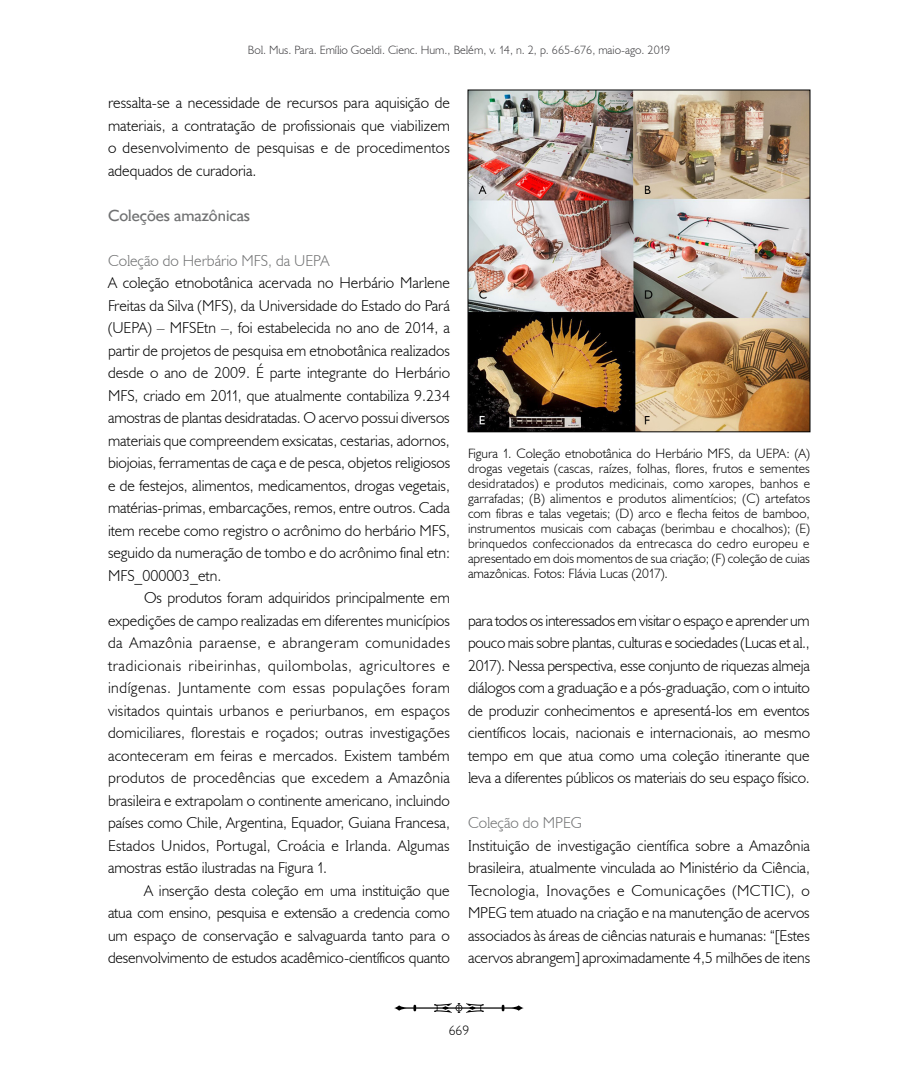
<style>
.page{position:relative;width:900px;height:1071px;background:#fff}
.page>*{position:absolute;margin:0;border:0;box-sizing:border-box;transform-origin:0 0}
.TÓPICOS_SUB2{font:700 16.5px "MPEG";color:#707172}
.CORPO_DO_ARTIGO{font:15.75px/22.5px "MPEG";letter-spacing:-.01em;color:#000;text-align:justify}
.CORPO_DO_ARTIGO_SEM{font:15.75px/22.5px "MPEG";color:#000;text-align:justify}
.TÓPICOS_SUB3{font:15.75px "MPEG";color:#707172}
.LEGENDAS_FIGURAS{font:13.5px/15px "MPEG";color:#000;text-align:justify}
.t1{font:12px "MPEG";color:#3e3d40}
</style>
<div class="page">
<svg style="left:394px;top:1003px;width:130px;height:10px"></svg>
<img style="left:470px;top:92px;width:338px;height:338px">
<div style="left:468px;top:90px;width:342px;height:342px;border:1px solid #000"></div>
<p class="t1" style="left:248px;top:43px;width:424px">Bol. Mus. Para. Emílio Goeldi. Cienc. Hum., Belém, v. 14, n. 2, p. 665-676, maio-ago. 2019</p>
<p class="CORPO_DO_ARTIGO_SEM" style="left:108px;top:91px;width:344px">ressalta-se a necessidade de recursos para aquisição de materiais, a contratação de profissionais que viabilizem o desenvolvimento de pesquisas e de procedimentos adequados de curadoria.</p>
<p class="TÓPICOS_SUB2" style="left:108px;top:205px;width:144px">Coleções amazônicas</p>
<p class="TÓPICOS_SUB3" style="left:108px;top:250px;width:223px">Coleção do Herbário MFS, da UEPA</p>
<p class="CORPO_DO_ARTIGO_SEM" style="left:108px;top:271px;width:344px">A coleção etnobotânica acervada no Herbário Marlene Freitas da Silva (MFS), da Universidade do Estado do Pará (UEPA) – MFSEtn –, foi estabelecida no ano de 2014, a partir de projetos de pesquisa em etnobotânica realizados desde o ano de 2009. É parte integrante do Herbário MFS, criado em 2011, que atualmente contabiliza 9.234 amostras de plantas desidratadas. O acervo possui diversos materiais que compreendem exsicatas, cestarias, adornos, biojoias, ferramentas de caça e de pesca, objetos religiosos e de festejos, alimentos, medicamentos, drogas vegetais, matérias-primas, embarcações, remos, entre outros. Cada item recebe como registro o acrônimo do herbário MFS, seguido da numeração de tombo e do acrônimo final etn:<br>MFS_000003_etn.</p>
<p class="CORPO_DO_ARTIGO" style="left:108px;top:586px;width:344px;text-indent:36px">Os produtos foram adquiridos principalmente em expedições de campo realizadas em diferentes municípios da Amazônia paraense, e abrangeram comunidades tradicionais ribeirinhas, quilombolas, agricultores e indígenas. Juntamente com essas populações foram visitados quintais urbanos e periurbanos, em espaços domiciliares, florestais e roçados; outras investigações aconteceram em feiras e mercados. Existem também produtos de procedências que excedem a Amazônia brasileira e extrapolam o continente americano, incluindo países como Chile, Argentina, Equador, Guiana Francesa, Estados Unidos, Portugal, Croácia e Irlanda. Algumas amostras estão ilustradas na Figura 1.</p>
<p class="CORPO_DO_ARTIGO" style="left:108px;top:879px;width:343px;text-indent:36px">A inserção desta coleção em uma instituição que atua com ensino, pesquisa e extensão a credencia como um espaço de conservação e salvaguarda tanto para o desenvolvimento de estudos acadêmico-científicos quanto</p>
<p class="LEGENDAS_FIGURAS" style="left:468px;top:445px;width:344px">Figura 1. Coleção etnobotânica do Herbário MFS, da UEPA: (A) drogas vegetais (cascas, raízes, folhas, flores, frutos e sementes desidratados) e produtos medicinais, como xaropes, banhos e garrafadas; (B) alimentos e produtos alimentícios; (C) artefatos com fibras e talas vegetais; (D) arco e flecha feitos de bamboo, instrumentos musicais com cabaças (berimbau e chocalhos); (E) brinquedos confeccionados da entrecasca do cedro europeu e apresentado em dois momentos de sua criação; (F) coleção de cuias amazônicas. Fotos: Flávia Lucas (2017).</p>
<p class="CORPO_DO_ARTIGO" style="left:468px;top:609px;width:344px">para todos os interessados em visitar o espaço e aprender um pouco mais sobre plantas, culturas e sociedades (Lucas et al., 2017). Nessa perspectiva, esse conjunto de riquezas almeja diálogos com a graduação e a pós-graduação, com o intuito de produzir conhecimentos e apresentá-los em eventos científicos locais, nacionais e internacionais, ao mesmo tempo em que atua como uma coleção itinerante que leva a diferentes públicos os materiais do seu espaço físico.</p>
<p class="TÓPICOS_SUB3" style="left:468px;top:813px;width:116px">Coleção do MPEG</p>
<p class="CORPO_DO_ARTIGO_SEM" style="left:468px;top:834px;width:344px">Instituição de investigação científica sobre a Amazônia brasileira, atualmente vinculada ao Ministério da Ciência, Tecnologia, Inovações e Comunicações (MCTIC), o MPEG tem atuado na criação e na manutenção de acervos associados às áreas de ciências naturais e humanas: “[Estes acervos abrangem] aproximadamente 4,5 milhões de itens</p>
<p class="LEGENDAS_FIGURAS" style="left:449px;top:1023px;width:22px">669</p>
</div>
